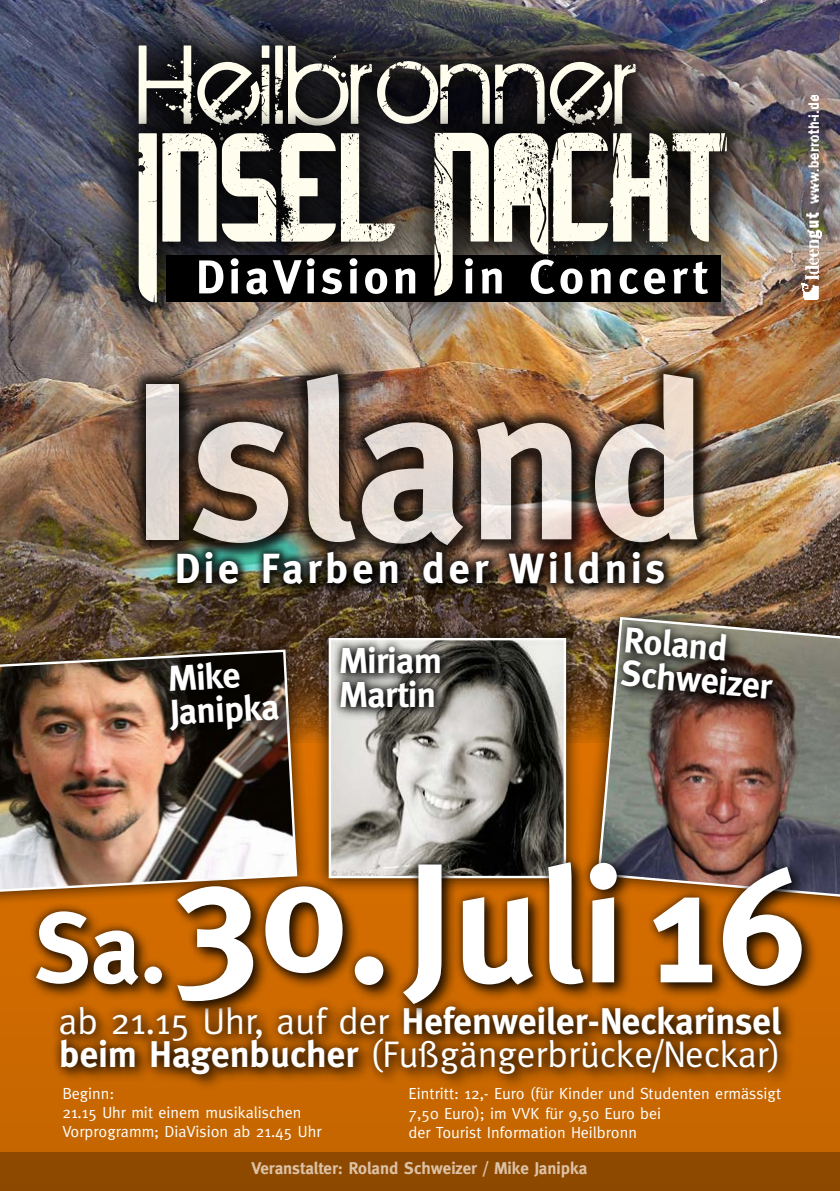
<style>
.page{position:relative;width:840px;height:1191px;background:#fff}
.page>*{position:absolute;margin:0;border:0;box-sizing:border-box;transform-origin:0 0}
.t1{font:700 223.6px "Meta";color:#fff}
.t2{font:700 162.4px "Meta";color:#fff}
.t3{font:700 42.2px "Meta";letter-spacing:.09em;color:#fff}
.t4{font:37.2px/33.4px "Meta";color:#fff}
.t5{font:700 36px/33.6px "Meta";letter-spacing:-.01em;color:#fff}
.t6{font:700 17px "Meta";color:#fff7ef}
.t7{font:16px/19.4px "Meta";color:#fff}
.s1{font-size:99px}
.s2{font-weight:700}
</style>
<div class="page">
<div style="left:0;top:452px;width:839px;height:739px;background:#c86700"></div>
<img style="left:0;top:0;width:839px;height:632px">
<div style="left:51px;top:997px;width:739px;height:86px;background:#000;opacity:.75"></div>
<img style="left:801px;top:95px;width:19px;height:204px">
<div style="left:76px;top:0;width:709px;height:360px;background:#000;opacity:.75"></div>
<div style="left:108px;top:15px;width:557px;height:155px;background:#000;opacity:.75"></div>
<svg style="left:139px;top:45px;width:496px;height:57px"></svg>
<div style="left:108px;top:102px;width:649px;height:230px;background:#000;opacity:.75"></div>
<svg style="left:139px;top:133px;width:587px;height:169px"></svg>
<svg style="left:199px;top:258px;width:508px;height:37px"></svg>
<img style="left:130px;top:358px;width:583px;height:204px">
<div style="left:172px;top:546px;width:507px;height:54px;background:#000;opacity:.75"></div>
<div style="left:168px;top:542px;width:505px;height:52px;background:#000;opacity:.75"></div>
<div style="left:0;top:1152px;width:839px;height:39px;background:#8e4900"></div>
<img style="left:579px;top:599px;width:260px;height:317px">
<img style="left:596px;top:615px;width:243px;height:285px">
<div style="left:615px;top:621px;width:173px;height:93px;background:#000;opacity:.75"></div>
<svg style="left:612px;top:618px;width:172px;height:89px"></svg>
<div style="left:312px;top:622px;width:270px;height:272px;background:#000;opacity:.75"></div>
<img style="left:331px;top:641px;width:231px;height:211px">
<div style="left:328px;top:638px;width:237px;height:240px;border:2px solid #fff"></div>
<svg style="left:0;top:632px;width:314px;height:277px"></svg>
<img style="left:0;top:648px;width:298px;height:246px">
<div style="left:164px;top:658px;width:130px;height:88px;background:#000;opacity:.75"></div>
<svg style="left:334px;top:641px;width:120px;height:80px"></svg>
<div style="left:331px;top:637px;width:118px;height:79px;background:#000;opacity:.75"></div>
<div style="left:31px;top:857px;width:787px;height:163px;background:#000;opacity:.75"></div>
<div style="left:27px;top:852px;width:783px;height:161px;background:#000;opacity:.75"></div>
<h1 class="t1" style="left:130px;top:332px;width:580px">Island</h1>
<p class="t3" style="left:175px;top:544px;width:491px">Die Farben der Wildnis</p>
<p class="t5" style="left:625px;top:622px;width:105px;rotate:5deg">Roland</p>
<p class="t5" style="left:339px;top:643px;width:104px">Miriam<br>Martin</p>
<p class="t5" style="left:167px;top:662px;width:74px;rotate:-3deg">Mike</p>
<p class="t5" style="left:622px;top:656px;width:152px;rotate:5deg">Schweizer</p>
<p class="t5" style="left:169px;top:695px;width:111px;rotate:-3deg">Janipka</p>
<p class="t2" style="left:35px;top:832px;width:771px"><span class="s1">Sa.</span>30. Juli 16</p>
<p class="t4" style="left:59px;top:1003px;width:723px">ab 21.15 Uhr, auf der <span class="s2">Hefenweiler-Neckarinsel beim Hagenbucher</span> (Fußgängerbrücke/Neckar)</p>
<p class="t7" style="left:62px;top:1083px;width:260px">Beginn:<br>21.15 Uhr mit einem musikalischen<br>Vorprogramm; DiaVision ab 21.45 Uhr</p>
<p class="t7" style="left:408px;top:1084px;width:374px">Eintritt: 12,- Euro (für Kinder und Studenten ermässigt<br>7,50 Euro); im VVK für 9,50 Euro bei<br>der Tourist Information Heilbronn</p>
<p class="t6" style="left:251px;top:1158px;width:337px">Veranstalter: Roland Schweizer / Mike Janipka</p>
</div>
